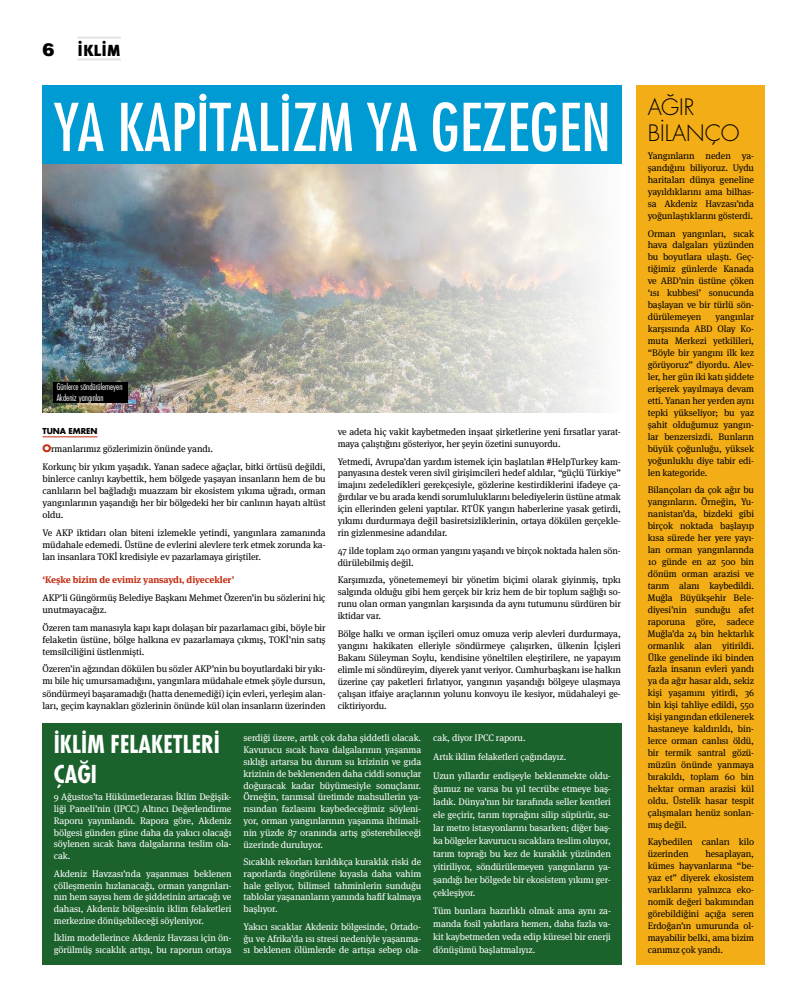
<style>
.page{position:relative;width:808px;height:993px;background:#fff}
.page>*{position:absolute;margin:0;border:0;box-sizing:border-box;transform-origin:0 0}
.t1{font:64px "Futura Cond Nr Tr";color:#fff}
.t2{font:24px/29.1px "Futura Cond Bold Tr";color:#fff}
.t3{font:22px/26.8px "Futura Light Tr";color:#000}
.t4{font:18px "Helvetica Black Tr";color:#000}
.t5{font:16px "Meta Black Tr";color:#000}
.t6{font:9.5px/11.9px "Meta Serif Pro";letter-spacing:-.01em;color:#000;text-align:justify}
.t7{font:9.5px/11.8px "Meta Serif Pro";letter-spacing:-.01em;color:#fff;text-align:justify}
.t8{font:700 9.5px "Meta Serif Pro";letter-spacing:-.01em;color:#c32d12}
.t9{font:9px/10.8px "Futura Cond Light Tr";color:#fff}
.t10{font:8px "Futura Bold Tr";letter-spacing:-.01em;color:#000}
.s1{font-family:"Futura Bold Tr";font-size:10px;color:#c32d12}
</style>
<div class="page">
<hr style="left:78px;top:37px;width:43px;height:2px;background:#e3e3e3">
<hr style="left:78px;top:58px;width:43px;height:2px;background:#e3e3e3">
<div style="left:636px;top:85px;width:129px;height:879px;background:#f3ad16"></div>
<img style="left:43px;top:164px;width:556px;height:248px">
<hr style="left:43px;top:436px;width:54px;height:1px;background:#c32d12">
<div style="left:43px;top:722px;width:579px;height:242px;background:#1c622d"></div>
<div style="left:43px;top:85px;width:579px;height:79px;background:#009bd2"></div>
<div style="left:54px;top:381px;width:74px;height:21px;background:#000"></div>
<h3 class="t4" style="left:43px;top:37px;width:14px">6</h3>
<h3 class="t5" style="left:78px;top:40px;width:45px">İKLİM</h3>
<h1 class="t1" style="left:54px;top:87px;width:559px">YA KAPİTALİZM YA GEZEGEN</h1>
<p class="t9" style="left:57px;top:381px;width:67px">Günlerce söndürülemeyen<br>Akdeniz yangınları</p>
<p class="t10" style="left:43px;top:425px;width:56px">TUNA EMREN</p>
<p class="t6" style="left:43px;top:439px;width:285px;line-height:17.7px"><span class="s1">O</span>rmanlarımız gözlerimizin önünde yandı.<br>Korkunç bir yıkım yaşadık. Yanan sadece ağaçlar, bitki örtüsü değildi,</p>
<p class="t6" style="left:43px;top:472px;width:285px">binlerce canlıyı kaybettik, hem bölgede yaşayan insanların hem de bu canlıların bel bağladığı muazzam bir ekosistem yıkıma uğradı, orman yangınlarının yaşandığı her bir bölgedeki her bir canlının hayatı altüst oldu.</p>
<p class="t6" style="left:43px;top:525px;width:285px">Ve AKP iktidarı olan biteni izlemekle yetindi, yangınlara zamanında müdahale edemedi. Üstüne de evlerini alevlere terk etmek zorunda ka&shy;lan insanlara TOKİ kredisiyle ev pazarlamaya giriştiler.</p>
<p class="t8" style="left:43px;top:572px;width:194px">‘Keşke bizim de evimiz yansaydı, diyecekler’</p>
<p class="t6" style="left:43px;top:591px;width:285px">AKP’li Güngörmüş Belediye Başkanı Mehmet Özeren’in bu sözlerini hiç unutmayacağız.</p>
<p class="t6" style="left:43px;top:620px;width:285px">Özeren tam manasıyla kapı kapı dolaşan bir pazarlamacı gibi, böyle bir felaketin üstüne, bölge halkına ev pazarlamaya çıkmış, TOKİ’nin satış temsilciliğini üstlenmişti.</p>
<p class="t6" style="left:43px;top:662px;width:285px">Özeren’in ağzından dökülen bu sözler AKP’nin bu boyutlardaki bir yıkı&shy;mı bile hiç umursamadığını, yangınlara müdahale etmek şöyle dursun, söndürmeyi başaramadığı (hatta denemediği) için evleri, yerleşim alan&shy;ları, geçim kaynakları gözlerinin önünde kül olan insanların üzerinden</p>
<p class="t6" style="left:338px;top:425px;width:285px">ve adeta hiç vakit kaybetmeden inşaat şirketlerine yeni fırsatlar yarat&shy;maya çalıştığını gösteriyor, her şeyin özetini sunuyordu.</p>
<p class="t6" style="left:338px;top:454px;width:285px">Yetmedi, Avrupa’dan yardım istemek için başlatılan #HelpTurkey kam&shy;panyasına destek veren sivil girişimcileri hedef aldılar, “güçlü Türkiye” imajını zedeledikleri gerekçesiyle, gözlerine kestirdiklerini ifadeye ça&shy;ğırdılar ve bu arada kendi sorumluluklarını belediyelerin üstüne atmak için ellerinden geleni yaptılar. RTÜK yangın haberlerine yasak getirdi, yıkımı durdurmaya değil basiretsizliklerinin, ortaya dökülen gerçekle&shy;rin gizlenmesine adandılar.</p>
<p class="t6" style="left:338px;top:544px;width:285px">47 ilde toplam 240 orman yangını yaşandı ve birçok noktada halen sön&shy;dürülebilmiş değil.</p>
<p class="t6" style="left:338px;top:573px;width:285px">Karşımızda, yönetememeyi bir yönetim biçimi olarak giyinmiş, tıpkı salgında olduğu gibi hem gerçek bir kriz hem de bir toplum sağlığı so&shy;runu olan orman yangınları karşısında da aynı tutumunu sürdüren bir iktidar var.</p>
<p class="t6" style="left:338px;top:627px;width:285px">Bölge halkı ve orman işçileri omuz omuza verip alevleri durdurmaya, yangını hakikaten elleriyle söndürmeye çalışırken, ülkenin İçişleri Bakanı Süleyman Soylu, kendisine yöneltilen eleştirilere, ne yapayım elimle mi söndüreyim, diyerek yanıt veriyor. Cumhurbaşkanı ise halkın üzerine çay paketleri fırlatıyor, yangının yaşandığı bölgeye ulaşmaya çalışan itfaiye araçlarının yolunu konvoyu ile kesiyor, müdahaleyi ge&shy;ciktiriyordu.</p>
<h2 class="t2" style="left:54px;top:729px;width:168px">İKLİM FELAKETLERİ<br>ÇAĞI</h2>
<p class="t7" style="left:54px;top:790px;width:179px">9 Ağustos’ta Hükümetlerarası İklim Değişik&shy;liği Paneli’nin (IPCC) Altıncı Değerlendirme Raporu yayımlandı. Rapora göre, Akdeniz bölgesi günden güne daha da yakıcı olacağı söylenen sıcak hava dalgalarına teslim ola&shy;cak.</p>
<p class="t7" style="left:54px;top:866px;width:179px">Akdeniz Havzası’nda yaşanması beklenen çölleşmenin hızlanacağı, orman yangınları&shy;nın hem sayısı hem de şiddetinin artacağı ve dahası, Akdeniz bölgesinin iklim felaketleri merkezine dönüşebileceği söyleniyor.</p>
<p class="t7" style="left:54px;top:931px;width:179px">İklim modellerince Akdeniz Havzası için ön&shy;görülmüş sıcaklık artışı, bu raporun ortaya</p>
<p class="t7" style="left:244px;top:731px;width:179px">serdiği üzere, artık çok daha şiddetli olacak.<br>Kavurucu sıcak hava dalgalarının yaşanma sıklığı artarsa bu durum su krizinin ve gıda krizinin de beklenenden daha ciddi sonuçlar doğuracak kadar büyümesiyle sonuçlanır.<br>Örneğin, tarımsal üretimde mahsullerin ya&shy;rısından fazlasını kaybedeceğimiz söyleni&shy;yor, orman yangınlarının yaşanma ihtimali&shy;nin yüzde 87 oranında artış gösterebileceği üzerinde duruluyor.</p>
<p class="t7" style="left:244px;top:855px;width:179px">Sıcaklık rekorları kırıldıkça kuraklık riski de raporlarda öngörülene kıyasla daha vahim hale geliyor, bilimsel tahminlerin sunduğu tablolar yaşananların yanında hafif kalmaya başlıyor.</p>
<p class="t7" style="left:244px;top:919px;width:179px">Yakıcı sıcaklar Akdeniz bölgesinde, Ortado&shy;ğu ve Afrika’da ısı stresi nedeniyle yaşanma&shy;sı beklenen ölümlerde de artışa sebep ola-</p>
<p class="t7" style="left:433px;top:728px;width:179px;line-height:18.6px;text-align:left">cak, diyor IPCC raporu.<br>Artık iklim felaketleri çağındayız.<br>Uzun yıllardır endişeyle beklenmekte oldu-</p>
<p class="t7" style="left:433px;top:781px;width:179px;line-height:13px">ğumuz ne varsa bu yıl tecrübe etmeye baş&shy;ladık. Dünya’nın bir tarafında seller kentleri ele geçirir, tarım toprağını silip süpürür, su&shy;lar metro istasyonlarını basarken; diğer baş&shy;ka bölgeler kavurucu sıcaklara teslim oluyor, tarım toprağı bu kez de kuraklık yüzünden yitiriliyor, söndürülemeyen yangınların ya&shy;şandığı her bölgede bir ekosistem yıkımı ger&shy;çekleşiyor.</p>
<p class="t7" style="left:433px;top:903px;width:179px;line-height:13px">Tüm bunlara hazırlıklı olmak ama aynı za&shy;manda fosil yakıtlara hemen, daha fazla va&shy;kit kaybetmeden veda edip küresel bir enerji dönüşümü başlatmalıyız.</p>
<h3 class="t3" style="left:648px;top:93px;width:93px">AĞIR<br>BİLANÇO</h3>
<p class="t6" style="left:648px;top:149px;width:108px">Yangınların neden ya&shy;şandığını biliyoruz. Uydu haritaları dünya geneline yayıldıklarını ama bilhas&shy;sa Akdeniz Havzası’nda yoğunlaştıklarını gösterdi.</p>
<p class="t6" style="left:648px;top:227px;width:108px">Orman yangınları, sıcak hava dalgaları yüzünden bu boyutlara ulaştı. Geç&shy;tiğimiz günlerde Kanada ve ABD’nin üstüne çöken ‘ısı kubbesi’ sonucunda başlayan ve bir türlü sön&shy;dürülemeyen</p>
<p class="t6" style="left:648px;top:310px;width:108px;text-indent:68px">yangınlar karşısında ABD Olay Ko&shy;muta Merkezi yetkilileri, “Böyle bir yangını ilk kez görüyoruz” diyordu. Alev&shy;ler, her gün iki katı şiddete erişerek yayılmaya devam etti. Yanan her yerden aynı tepki yükseliyor; bu yaz şahit olduğumuz yangın&shy;lar benzersizdi. Bunların büyük çoğunluğu, yüksek yoğunluklu diye tabir edi&shy;len kategoride.</p>
<p class="t6" style="left:648px;top:483px;width:108px">Bilançoları da çok ağır bu yangınların. Örneğin, Yu&shy;nanistan’da, bizdeki gibi birçok noktada başlayıp kısa sürede her yere yayı&shy;lan orman yangınlarında 10 günde en az 500 bin dönüm orman arazisi ve tarım alanı kaybedildi.<br>Muğla Büyükşehir Bele&shy;diyesi’nin sunduğu afet raporuna göre, sadece Muğla’da 24 bin hektarlık ormanlık alan yitirildi.<br>Ülke genelinde iki binden fazla insanın evleri yandı ya da ağır hasar aldı, sekiz kişi yaşamını yitirdi, 36 bin kişi tahliye edildi, 550 kişi yangından etkilenerek hastaneye kaldırıldı, bin&shy;lerce orman canlısı öldü, bir termik santral gözü&shy;müzün önünde yanmaya bırakıldı, toplam 60 bin hektar orman arazisi kül oldu. Üstelik hasar tespit çalışmaları henüz sonlan&shy;mış değil.</p>
<p class="t6" style="left:648px;top:835px;width:108px">Kaybedilen canları kilo üzerinden</p>
<p class="t6" style="left:648px;top:847px;width:108px;text-indent:58px">hesaplayan, kümes hayvanlarına “be&shy;yaz et” diyerek ekosistem varlıklarını yalnızca eko&shy;nomik değeri bakımından görebildiğini açığa seren Erdoğan’ın umurunda ol&shy;mayabilir belki, ama bizim canımız çok yandı.</p>
</div>
